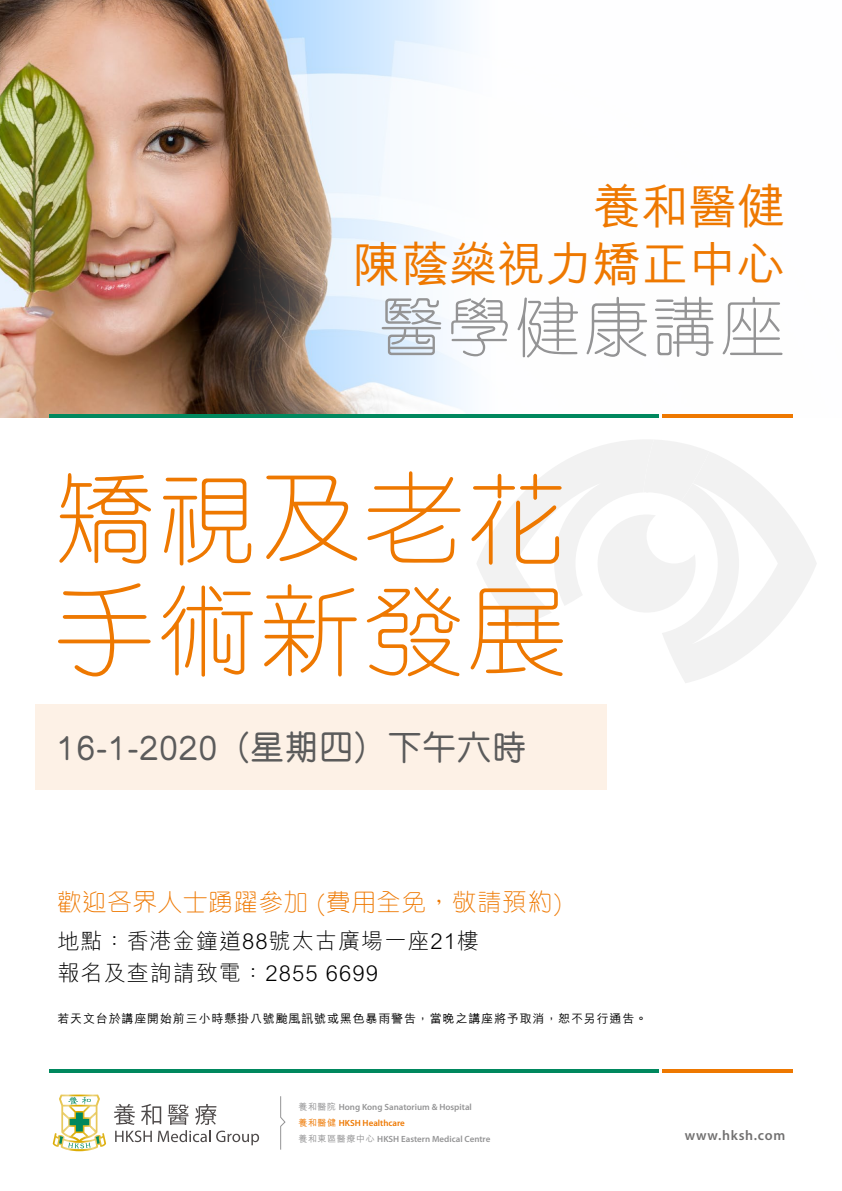
<style>
.page{position:relative;width:842px;height:1191px;background:#fff}
.page>*{position:absolute;margin:0;border:0;box-sizing:border-box;transform-origin:0 0}
.t1{font:300 100px/111px "M Yuen HK";letter-spacing:.03em;color:#ee7800}
.t2{font:300 65px "M Yuen HK";letter-spacing:.05em;color:#949495}
.t3{font:500 48px/57.6px "M Hei HK";color:#ee7800;text-align:right}
.t4{font:500 34px "M Yuen HK";letter-spacing:.02em;color:#5b5b5b}
.t5{font:300 24px "M Yuen HK";letter-spacing:.05em;color:#ee7800}
.t6{font:300 22px/32px "M Hei HK";letter-spacing:.05em;color:#000}
.t7{font:600 14px "Myriad Pro";letter-spacing:.05em;color:#727171}
.t8{font:500 12px "M Hei HK";letter-spacing:.07em;color:#000}
.t9{font:600 9px/16px "Myriad Pro";color:#949495}
.s1{font-family:"M Hei HK";font-weight:500}
.s2{font-family:"M Hei HK";font-weight:500;color:#ee7800}
.s3{color:#ee7800}
</style>
<div class="page">
<img style="left:0;top:0;width:793px;height:418px">
<svg style="left:114px;top:1104px;width:145px;height:41px"></svg>
<svg style="left:53px;top:1094px;width:53px;height:57px"></svg>
<hr style="left:50px;top:1069px;width:609px;height:4px;background:#00885e">
<hr style="left:50px;top:414px;width:609px;height:4px;background:#00885e">
<hr style="left:662px;top:1069px;width:130px;height:4px;background:#ee7800">
<hr style="left:662px;top:414px;width:130px;height:4px;background:#ee7800">
<svg style="left:477px;top:440px;width:166px;height:187px;fill:#f2f2f2"></svg>
<svg style="left:643px;top:452px;width:174px;height:231px"></svg>
<svg style="left:643px;top:440px;width:66px;height:61px"></svg>
<svg style="left:280px;top:1096px;width:6px;height:54px"></svg>
<div style="left:35px;top:704px;width:572px;height:86px;background:#fdf1e6"></div>
<h3 class="t3" style="left:353px;top:173px;width:433px">養和醫健<br>陳蔭燊視力矯正中心</h3>
<h2 class="t2" style="left:379px;top:283px;width:408px">醫學健康講座</h2>
<h1 class="t1" style="left:55px;top:459px;width:514px">矯視及老花手術新發展</h1>
<h3 class="t4" style="left:57px;top:730px;width:470px">16-1-2020 (星期四) 下午六時</h3>
<h3 class="t5" style="left:57px;top:885px;width:505px">歡迎各界人士踴躍參加 (費用全免，敬請預約)</h3>
<h3 class="t6" style="left:57px;top:924px;width:423px">地點：香港金鐘道88號太古廣場一座21樓報名及查詢請致電：2855 6699</h3>
<h3 class="t8" style="left:57px;top:1009px;width:591px">若天文台於講座開始前三小時懸掛八號颱風訊號或黑色暴雨警告，當晚之講座將予取消，恕不另行通告。</h3>
<p class="t9" style="left:298px;top:1099px;width:193px"><span class="s1">養和醫院</span> Hong Kong Sanatorium &amp; Hospital<br><span class="s2">養和醫健</span> <span class="s3">HKSH Healthcare<br></span><span class="s1">養和東區醫療中心</span> HKSH Eastern Medical Centre</p>
<h3 class="t7" style="left:685px;top:1126px;width:102px">www.hksh.com</h3>
</div>
